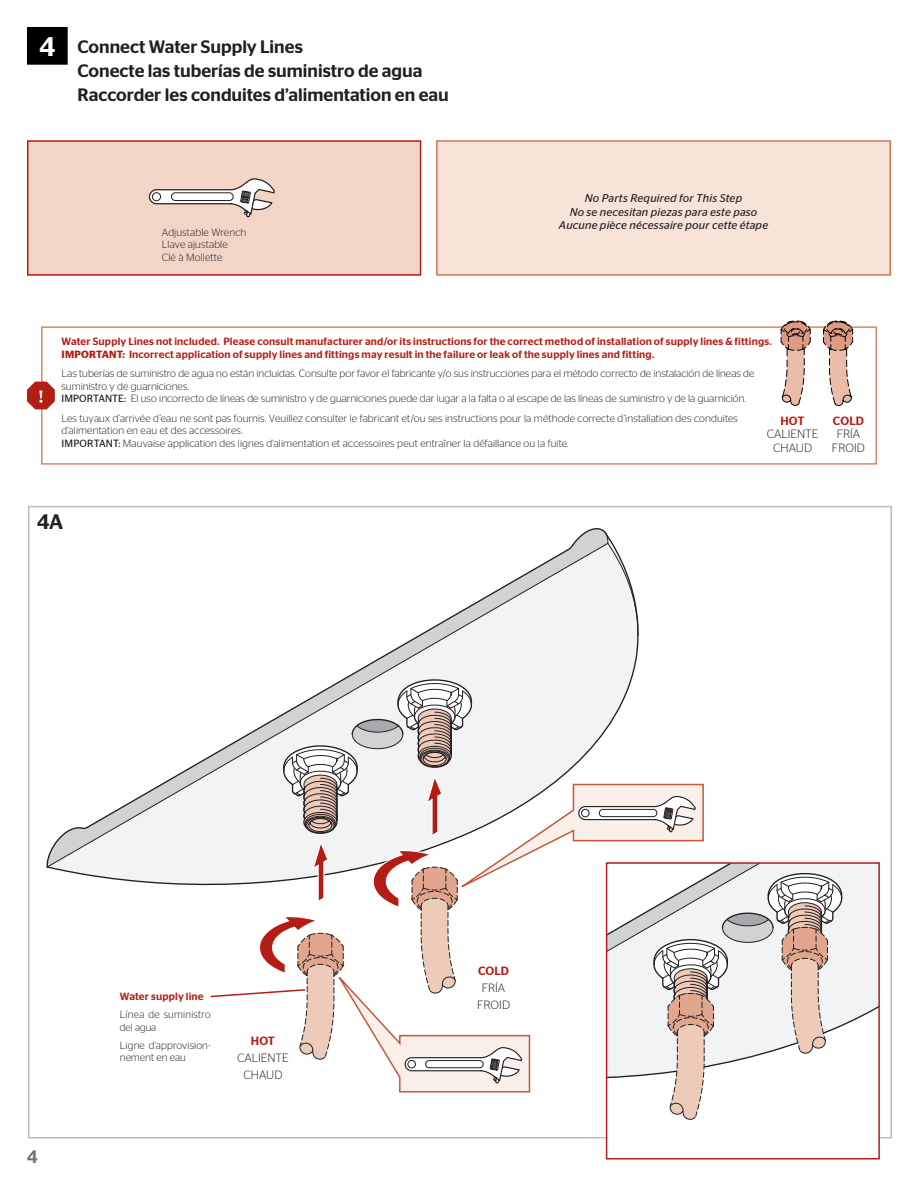
<style>
.page{position:relative;width:918px;height:1188px;background:#fff}
.page>*{position:absolute;margin:0;border:0;box-sizing:border-box;transform-origin:0 0}
.t1{font:500 27px "Stag Sans";color:#fff}
.t2{font:500 21px "Stag Sans";color:#231f20}
.t3{font:500 18px "Stag Sans";color:#231f20}
.t4{font:500 18px "Stag Sans";color:#57585a}
.t5{font:300 12px "Stag Sans";letter-spacing:-.005em;color:#231f20}
.t6{font:500 12px "Stag Sans";letter-spacing:.005em;color:#b41d15}
.t7{font:italic 11.25px "Stag Sans";letter-spacing:.015em;color:#231f20}
.Indent{font:300 10.5px/12.6px "Stag Sans";letter-spacing:.005em;color:#231f20}
.Indent-2{font:500 10.5px "Stag Sans";letter-spacing:.02em;color:#b41d15}
.Indent-3{font:300 10.5px/12.6px "Stag Sans";letter-spacing:.025em;color:#231f20}
.s1{font-weight:600}
.s2{font-weight:400}
</style>
<div class="page">
<div style="left:27px;top:140px;width:394px;height:136px;background:#f3d5c7;border:2px solid #b41d15"></div>
<div style="left:436px;top:140px;width:455px;height:136px;background:#f7e3d8;border:2px solid #cf7557"></div>
<svg style="left:421px;top:550px;width:145px;height:84px"></svg>
<svg style="left:47px;top:634px;width:592px;height:252px"></svg>
<svg style="left:566px;top:528px;width:73px;height:108px"></svg>
<svg style="left:148px;top:178px;width:127px;height:40px"></svg>
<div style="left:27px;top:27px;width:41px;height:38px;background:#000;border:1px solid #000"></div>
<div style="left:41px;top:326px;width:836px;height:139px;background:#fff;border:2px solid #d7876b"></div>
<svg style="left:823px;top:321px;width:30px;height:85px"></svg>
<svg style="left:780px;top:321px;width:31px;height:85px"></svg>
<svg style="left:27px;top:382px;width:28px;height:27px"></svg>
<svg style="left:207px;top:673px;width:672px;height:447px"></svg>
<p class="t1" style="left:39px;top:31px;width:17px">4</p>
<p class="t3" style="left:78px;top:36px;width:227px">Connect Water Supply Lines</p>
<p class="t3" style="left:78px;top:60px;width:346px">Conecte las tuberías de suministro de agua</p>
<p class="t3" style="left:78px;top:84px;width:373px">Raccorder les conduites d’alimentation en eau</p>
<p class="Indent" style="left:162px;top:226px;width:86px">Adjustable Wrench</p>
<p class="Indent" style="left:162px;top:238px;width:67px">Llave ajustable</p>
<p class="Indent" style="left:162px;top:251px;width:62px">Clé à Mollette</p>
<p class="t7" style="left:585px;top:192px;width:159px">No Parts Required for This Step</p>
<p class="t7" style="left:570px;top:205px;width:189px">No se necesitan piezas para este paso</p>
<p class="t7" style="left:559px;top:219px;width:211px">Aucune pièce nécessaire pour cette étape</p>
<p class="Indent-2" style="left:62px;top:335px;width:712px">Water Supply Lines not included. Please consult manufacturer and/or its instructions for the correct method of installation of supply lines &amp; fittings.</p>
<p class="Indent-2" style="left:62px;top:348px;width:594px"><span class="s1">IMPORTANT:</span> Incorrect application of supply lines and fittings may result in the failure or leak of the supply lines and fitting.</p>
<p class="Indent" style="left:62px;top:367px;width:694px">Las tuberías de suministro de agua no están incluidas. Consulte por favor el fabricante y/o sus instrucciones para el método correcto de instalación de líneas de suministro y de guarniciones.</p>
<p class="Indent" style="left:62px;top:392px;width:686px"><span class="s2">IMPORTANTE:</span> El uso incorrecto de líneas de suministro y de guarniciones puede dar lugar a la falta o al escape de las líneas de suministro y de la guarnición.</p>
<p class="Indent" style="left:62px;top:411px;width:678px">Les tuyaux d’arrivée d’eau ne sont pas fournis. Veuillez consulter le fabricant et/ou ses instructions pour la méthode correcte d’installation des conduites d'alimentation en eau et des accessoires.</p>
<p class="Indent" style="left:62px;top:437px;width:509px"><span class="s2">IMPORTANT:</span> Mauvaise application des lignes d'alimentation et accessoires peut entraîner la défaillance ou la fuite.</p>
<p class="t6" style="left:780px;top:413px;width:26px">HOT</p>
<p class="t5" style="left:767px;top:427px;width:53px">CALIENTE</p>
<p class="t5" style="left:773px;top:441px;width:40px">CHAUD</p>
<p class="t6" style="left:833px;top:413px;width:33px">COLD</p>
<p class="t5" style="left:837px;top:427px;width:25px">FRÍA</p>
<p class="t5" style="left:832px;top:441px;width:35px">FROID</p>
<p class="t2" style="left:37px;top:509px;width:28px">4A</p>
<h3 class="t4" style="left:27px;top:1146px;width:12px">4</h3>
<p class="Indent-2" style="left:120px;top:990px;width:85px">Water supply line</p>
<p class="Indent-3" style="left:120px;top:1008px;width:92px">Línea de suministro del agua</p>
<p class="Indent" style="left:120px;top:1039px;width:92px">Ligne d'approvision&shy;nement en eau</p>
<p class="t6" style="left:251px;top:1034px;width:26px">HOT</p>
<p class="t5" style="left:237px;top:1051px;width:53px">CALIENTE</p>
<p class="t5" style="left:243px;top:1068px;width:40px">CHAUD</p>
<p class="t6" style="left:478px;top:964px;width:33px">COLD</p>
<p class="t5" style="left:482px;top:981px;width:25px">FRÍA</p>
<p class="t5" style="left:477px;top:998px;width:35px">FROID</p>
</div>
